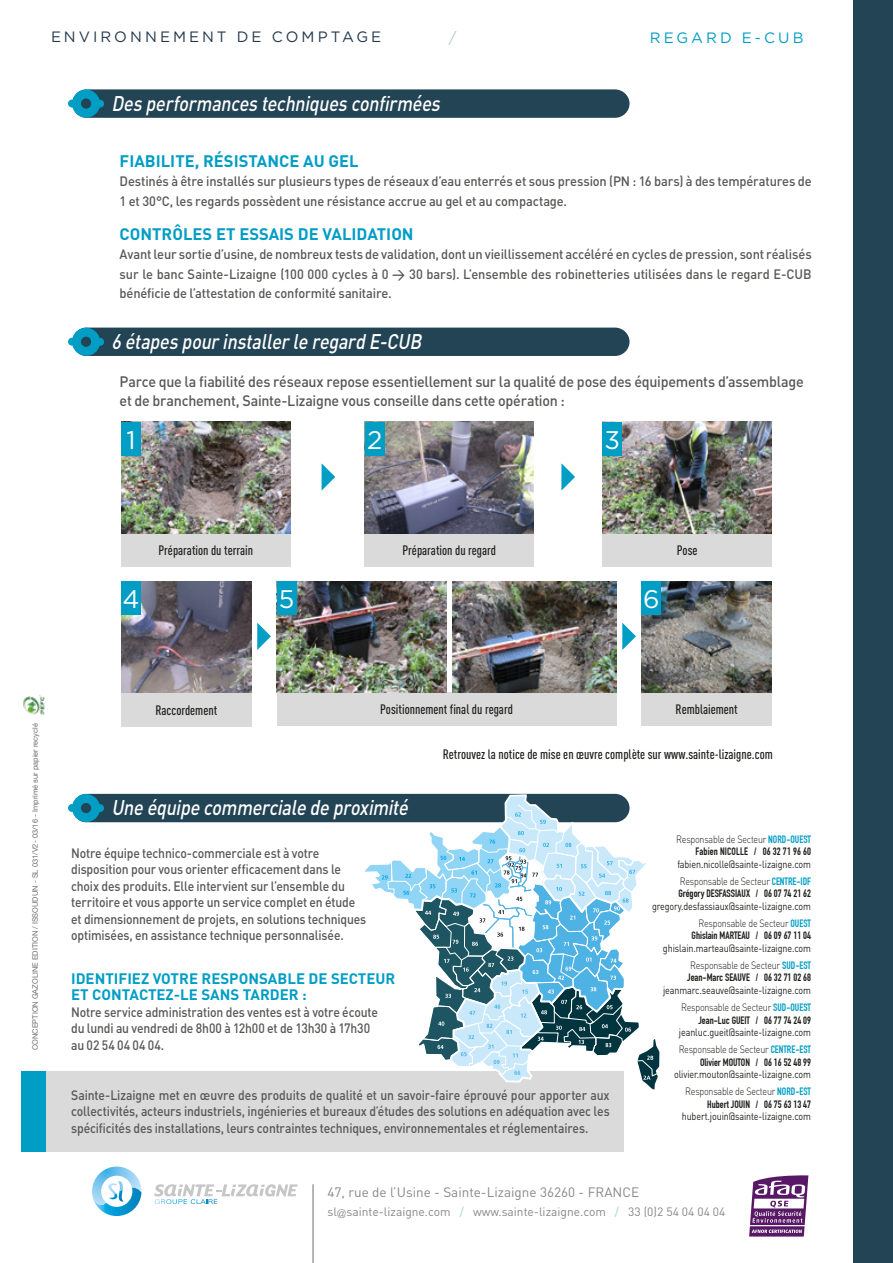
<style>
.page{position:relative;width:893px;height:1263px;background:#fff}
.page>*{position:absolute;margin:0;border:0;box-sizing:border-box;transform-origin:0 0}
.t1{font:25.5px "Gotham";color:#fff}
.t2{font:italic 500 21px "DIN";color:#fff;scale:.85 1}
.t3{font:700 16.5px "DIN";color:#009dc5}
.t4{font:500 15px/19.5px "DIN";letter-spacing:-.02em;color:#575756;scale:.95 1}
.t5{font:700 15px/16.5px "DIN";color:#009dc5}
.t6{font:15px "Gotham";letter-spacing:.2em;color:#23394c}
.t7{font:15px "Gotham";letter-spacing:.2em;color:#009dc5}
.t8{font:15px "Gotham";color:#a6cfc7}
.t9{font:500 13.5px/16.5px "DIN";letter-spacing:-.015em;color:#575756;scale:.9 1}
.t10{font:500 13.5px/19.5px "DIN";letter-spacing:-.015em;color:#575756;scale:.95 1}
.t11{font:500 13.5px "DIN Cond";color:#1d1d1b}
.t12{font:13.5px "DIN";color:#878787}
.t13{font:12px "DIN";color:#878787}
.t14{font:10.5px/16.8px "DIN";letter-spacing:-.01em;color:#1d1d1b;text-align:right;scale:.85 1}
.t15{font:700 10.5px "DIN Condensed";color:#1d1d1b}
.t16{font:300 10.5px "DIN";letter-spacing:-.025em;color:#1d1d1b;scale:.85 1}
.t17{font:7.5px "Helvetica Neue LT Std";color:#706f6f}
.s1{font-family:"DIN Condensed";font-weight:700;color:#009dc5}
.s2{font-weight:300}
.s3{font-family:"Helvetica Neue LT Std";font-weight:300}
.s4{color:#9dd3cb}
</style>
<div class="page">
<div style="left:853px;top:0;width:40px;height:1263px;background:#245"></div>
<div style="left:45px;top:1071px;width:579px;height:81px;background:#dadada"></div>
<div style="left:21px;top:1071px;width:24px;height:81px;background:#009dc5"></div>
<div style="left:72px;top:89px;width:557px;height:29px;background:#245;border-radius:14px"></div>
<svg style="left:68px;top:90px;width:36px;height:28px"></svg>
<div style="left:72px;top:328px;width:557px;height:28px;background:#245;border-radius:14px"></div>
<svg style="left:68px;top:328px;width:36px;height:28px"></svg>
<div style="left:72px;top:794px;width:557px;height:28px;background:#245;border-radius:14px"></div>
<svg style="left:68px;top:794px;width:36px;height:28px"></svg>
<div style="left:121px;top:533px;width:169px;height:34px;background:#dadada"></div>
<div style="left:365px;top:533px;width:169px;height:34px;background:#dadada"></div>
<div style="left:277px;top:692px;width:339px;height:34px;background:#dadada"></div>
<div style="left:603px;top:533px;width:169px;height:34px;background:#dadada"></div>
<div style="left:641px;top:692px;width:131px;height:34px;background:#dadada"></div>
<img style="left:121px;top:422px;width:169px;height:111px">
<img style="left:121px;top:581px;width:130px;height:112px">
<img style="left:365px;top:422px;width:169px;height:111px">
<img style="left:277px;top:581px;width:169px;height:112px">
<img style="left:603px;top:422px;width:169px;height:111px">
<img style="left:452px;top:581px;width:164px;height:112px">
<img style="left:641px;top:581px;width:131px;height:112px">
<svg style="left:322px;top:463px;width:13px;height:27px"></svg>
<svg style="left:257px;top:623px;width:14px;height:27px"></svg>
<svg style="left:561px;top:463px;width:14px;height:28px"></svg>
<svg style="left:622px;top:623px;width:14px;height:27px"></svg>
<div style="left:121px;top:422px;width:20px;height:33px;background:#009dc5"></div>
<div style="left:121px;top:581px;width:20px;height:34px;background:#009dc5"></div>
<div style="left:602px;top:422px;width:20px;height:33px;background:#009dc5"></div>
<div style="left:641px;top:581px;width:20px;height:34px;background:#009dc5"></div>
<svg style="left:358px;top:793px;width:302px;height:297px"></svg>
<svg style="left:749px;top:1175px;width:59px;height:61px"></svg>
<hr style="left:750px;top:1225px;width:55px;height:1px;background:#fff">
<svg style="left:154px;top:1184px;width:144px;height:20px"></svg>
<svg style="left:92px;top:1166px;width:50px;height:50px"></svg>
<hr style="left:312px;top:1184px;width:2px;height:79px;background:#9d9d9c">
<img style="left:23px;top:695px;width:22px;height:20px">
<div style="left:365px;top:422px;width:20px;height:33px;background:#009dc5"></div>
<div style="left:277px;top:581px;width:20px;height:34px;background:#009dc5"></div>
<div style="left:121px;top:693px;width:130px;height:34px;background:#dadada"></div>
<p class="t6" style="left:51px;top:28px;width:332px">ENVIRONNEMENT DE COMPTAGE</p>
<p class="t8" style="left:449px;top:28px;width:9px">/</p>
<p class="t7" style="left:650px;top:28px;width:155px">REGARD E-CUB</p>
<h2 class="t2" style="left:112px;top:89px;width:393px">Des performances techniques confirmées</h2>
<p class="t3" style="left:120px;top:150px;width:131px">FIABILITE, RÉSISTANCE</p>
<p class="t3" style="left:303px;top:150px;width:46px">AU GEL</p>
<p class="t10" style="left:120px;top:171px;width:730px">Destinés à être installés sur plusieurs types de réseaux d’eau enterrés et sous pression (PN : 16 bars) à des températures de<br>1 et 30°C, les regards possèdent une résistance accrue au gel et au compactage.</p>
<p class="t3" style="left:120px;top:223px;width:296px">CONTRÔLES ET ESSAIS DE VALI DATI ON</p>
<p class="t10" style="left:120px;top:244px;width:730px;text-align:justify">Avant leur sortie d’usine, de nombreux tests de validation, dont un vieillissement accéléré en cycles de pression, sont réalisés sur le banc Sainte-Lizaigne (100 000 cycles à 0 &gt; 30 bars). L’ensemble des robinetteries utilisées dans le regard E-CUB bénéficie de l’attestation de conformité sanitaire.</p>
<h2 class="t2" style="left:112px;top:328px;width:371px">6 étapes pourinstallerle regard E-CUB</h2>
<p class="t4" style="left:120px;top:371px;width:722px">Parce que la fiabilité des réseaux repose essentiellement sur la qualité de pose des équipements d’assemblage et de branchement, Sainte-Lizaigne vous conseille dans cette opération :</p>
<h1 class="t1" style="left:127px;top:423px;width:11px">1</h1>
<h1 class="t1" style="left:367px;top:423px;width:17px">2</h1>
<h1 class="t1" style="left:604px;top:423px;width:17px">3</h1>
<h1 class="t1" style="left:123px;top:583px;width:19px">4</h1>
<p class="t11" style="left:158px;top:542px;width:96px">Préparation du terrain</p>
<p class="t11" style="left:402px;top:542px;width:95px">Préparation du regard</p>
<h1 class="t1" style="left:279px;top:583px;width:17px">5</h1>
<h1 class="t1" style="left:643px;top:583px;width:18px">6</h1>
<p class="t11" style="left:677px;top:542px;width:22px">Pose</p>
<p class="t17" style="left:31px;top:1050px;width:328px;rotate:-90deg">CONCEPTION GAZOLINE EDITION / ISSOUDUN - SL 031/V2- 03/16 - Imprimé sur papier recyclé</p>
<p class="t11" style="left:155px;top:702px;width:63px">Raccordement</p>
<p class="t11" style="left:380px;top:701px;width:134px">Positionnement final du regard</p>
<p class="t11" style="left:675px;top:701px;width:64px">Remblaiement</p>
<p class="t11" style="left:443px;top:747px;width:331px">Retrouvez la notice de mise en œuvre complète sur www.sainte-lizaigne.com</p>
<h2 class="t2" style="left:112px;top:794px;width:355px">Une équipe commerciale de proximité</h2>
<p class="t9" style="left:71px;top:844px;width:329px">Notre équipe technico-commerciale est à votre disposition pour vous orienter efficacement dans le choix des produits. Elle intervient sur l’ensemble du territoire et vous apporte un service complet en étude et dimensionnement de projets, en solutions techniques optimisées, en assistance technique personnalisée.</p>
<p class="t5" style="left:71px;top:970px;width:326px">IDENTI FI EZ VOTRE RESPONSABLE DE SECTEUR<br>ET CONTACTEZ-LE SANS TARDER :</p>
<p class="t9" style="left:71px;top:1003px;width:342px">Notre service administration des ventes est à votre écoute du lundi au vendredi de 8h00 à 12h00 et de 13h30 à 17h30 au 02 54 04 04 04.</p>
<p class="t9" style="left:71px;top:1086px;width:600px;text-align:justify">Sainte-Lizaigne met en œuvre des produits de qualité et un savoir-faire éprouvé pour apporter aux collectivités, acteurs industriels, ingénieries et bureaux d’études des solutions en adéquation avec les spécificités des installations, leurs contraintes techniques, environnementales et réglementaires.</p>
<p class="t16" style="left:676px;top:832px;width:160px">Responsable de Secteur <span class="s1">NORD-OUEST</span></p>
<p class="t15" style="left:696px;top:845px;width:117px">Fabien NICOLLE / 06 32 71 96 60</p>
<p class="t14" style="left:677px;top:855px;width:159px;text-align:left">fabien.nicolle@sainte-lizaigne.com<br><span class="s2">Responsable de Secteur</span> <span class="s1">CENTRE-IDF</span></p>
<p class="t15" style="left:678px;top:887px;width:134px">Grégory DESFASSIAUX / 06 07 74 21 62</p>
<p class="t14" style="left:652px;top:897px;width:189px">gregory.desfassiaux@sainte-lizaigne.com<br><span class="s2">Responsable de Secteur</span> <span class="s1">OUEST</span></p>
<p class="t15" style="left:691px;top:929px;width:121px">Ghislain MARTEAU / 06 09 67 11 04</p>
<p class="t14" style="left:663px;top:940px;width:176px">ghislain.marteau@sainte-lizaigne.com<br><span class="s2">Responsable de Secteur</span> <span class="s1">SUD-EST</span></p>
<p class="t15" style="left:687px;top:972px;width:125px">Jean-Marc SEAUVE / 06 32 71 02 68</p>
<p class="t14" style="left:663px;top:982px;width:176px">jeanmarc.seauve@sainte-lizaigne.com<br><span class="s2">Responsable de Secteur</span> <span class="s1">SUD-OUEST</span></p>
<p class="t15" style="left:698px;top:1014px;width:114px">Jean-Luc GUEIT / 06 77 74 24 09</p>
<p class="t14" style="left:679px;top:1024px;width:157px;text-align:left">jeanluc.gueit@sainte-lizaigne.com<br><span class="s2">Responsable de Secteur</span> <span class="s1">CENTRE-EST</span></p>
<p class="t15" style="left:700px;top:1056px;width:113px">Olivier MOUTON / 06 16 52 48 99</p>
<p class="t14" style="left:674px;top:1066px;width:163px">olivier.mouton@sainte-lizaigne.com<br><span class="s2">Responsable de Secteur</span> <span class="s1">NORD-EST</span></p>
<p class="t15" style="left:707px;top:1098px;width:105px">Hubert JOUIN / 06 75 63 13 47</p>
<p class="t14" style="left:682px;top:1108px;width:154px">hubert.jouin@sainte-lizaigne.com</p>
<p class="t12" style="left:327px;top:1183px;width:313px">47, rue de l’Usine - Sainte-Lizaigne 36260 - FRANCE</p>
<p class="t13" style="left:327px;top:1204px;width:400px">sl<span class="s3">@</span>sainte-lizaigne.com <span class="s4">/</span> www.sainte-lizaigne.com <span class="s4">/</span> 33 (0)2 54 04 04 04</p>
</div>
